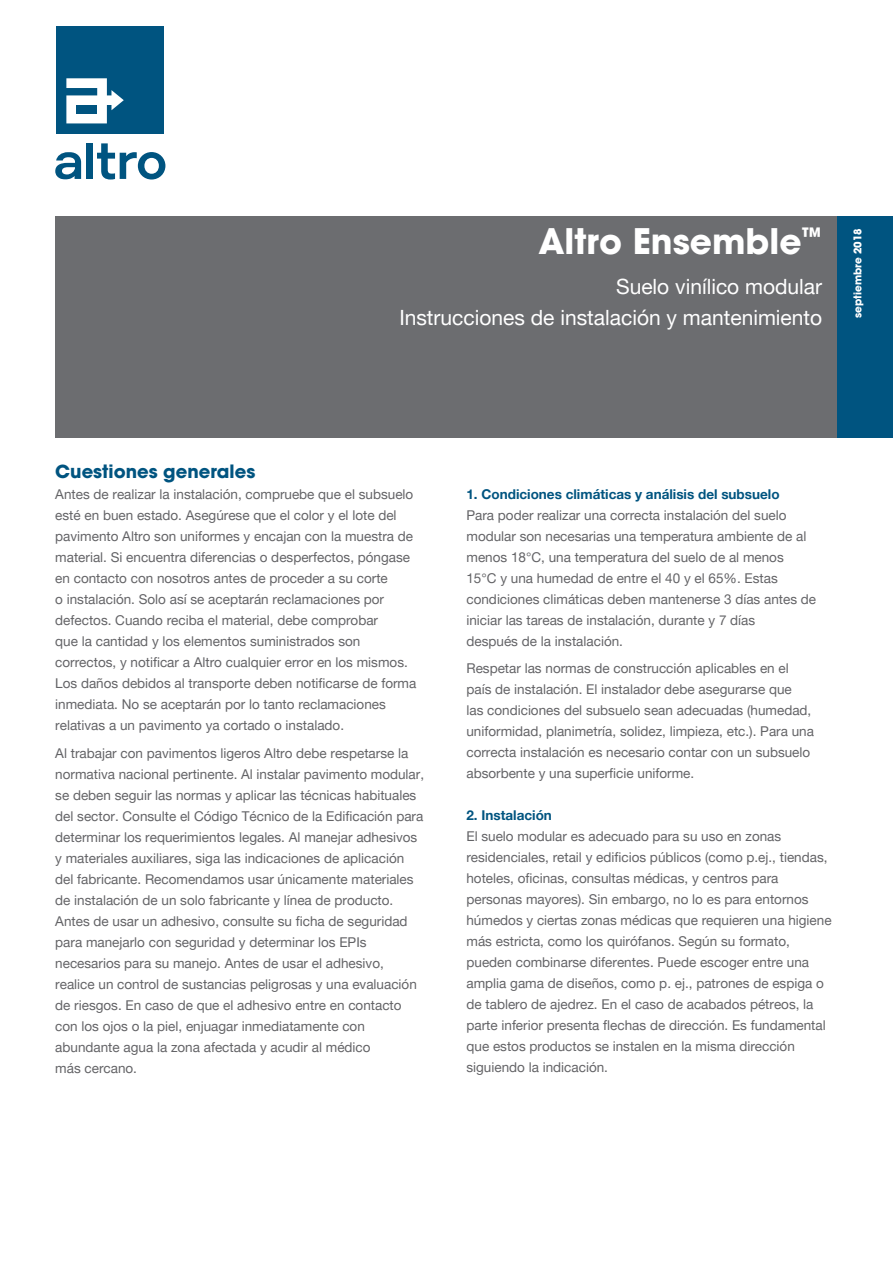
<style>
.page{position:relative;width:893px;height:1263px;background:#fff}
.page>*{position:absolute;margin:0;border:0;box-sizing:border-box;transform-origin:0 0}
.t1{font:700 34.5px "Avant Garde";color:#fff}
.t2{font:21px/31.2px "Helvetica Neue LT Pro";color:#fff;text-align:right}
.t3{font:700 18px "Avant Garde";color:#005480}
.t4{font:13.5px/21px "Helvetica Neue LT Pro";color:#636366}
.t5{font:700 13.5px "Helvetica Neue LT Pro";color:#005480}
.t6{font:700 10.5px "Avant Garde";color:#fff}
</style>
<div class="page">
<div style="left:55px;top:216px;width:782px;height:221px;background:#6c6d70"></div>
<div style="left:837px;top:216px;width:56px;height:221px;background:#005480"></div>
<div style="left:86px;top:143px;width:7px;height:36px;background:#005480"></div>
<svg style="left:55px;top:152px;width:26px;height:27px"></svg>
<svg style="left:97px;top:143px;width:68px;height:37px"></svg>
<div style="left:56px;top:26px;width:108px;height:108px;background:#005480"></div>
<svg style="left:66px;top:78px;width:58px;height:45px"></svg>
<div style="left:76px;top:105px;width:21px;height:9px;background:#005480"></div>
<h1 class="t1" style="left:538px;top:219px;width:285px">Altro Ensemble<sup>™</sup></h1>
<h2 class="t2" style="left:399px;top:270px;width:424px">Suelo vinílico modular<br>Instrucciones de instalación y mantenimiento</h2>
<p class="t6" style="left:851px;top:318px;width:92px;rotate:-90deg">septiembre 2018</p>
<h3 class="t3" style="left:55px;top:460px;width:202px">Cuestiones generales</h3>
<p class="t4" style="left:55px;top:484px;width:363px">Antes de realizar la instalación, compruebe que el subsuelo esté en buen estado. Asegúrese que el color y el lote del pavimento Altro son uniformes y encajan con la muestra de material. Si encuentra diferencias o desperfectos, póngase en contacto con nosotros antes de proceder a su corte<br>o instalación. Solo así se aceptarán reclamaciones por defectos. Cuando reciba el material, debe comprobar<br>que la cantidad y los elementos suministrados son correctos, y notificar a Altro cualquier error en los mismos.<br>Los daños debidos al transporte deben notificarse de forma inmediata. No se aceptarán por lo tanto reclamaciones relativas a un pavimento ya cortado o instalado.</p>
<p class="t4" style="left:55px;top:742px;width:370px">Al trabajar con pavimentos ligeros Altro debe respetarse la normativa nacional pertinente. Al instalar pavimento modular, se deben seguir las normas y aplicar las técnicas habituales del sector. Consulte el Código Técnico de la Edificación para determinar los requerimientos legales. Al manejar adhesivos y materiales auxiliares, siga las indicaciones de aplicación del fabricante. Recomendamos usar únicamente materiales de instalación de un solo fabricante y línea de producto.<br>Antes de usar un adhesivo, consulte su ficha de seguridad para manejarlo con seguridad y determinar los EPIs necesarios para su manejo. Antes de usar el adhesivo, realice un control de sustancias peligrosas y una evaluación de riesgos. En caso de que el adhesivo entre en contacto con los ojos o la piel, enjuagar inmediatamente con abundante agua la zona afectada y acudir al médico<br>más cercano.</p>
<p class="t5" style="left:466px;top:486px;width:315px">1. Condiciones climáticas y análisis del subsuelo</p>
<p class="t4" style="left:466px;top:504px;width:351px">Para poder realizar una correcta instalación del suelo modular son necesarias una temperatura ambiente de al menos 18°C, una temperatura del suelo de al menos 15°C y una humedad de entre el 40 y el 65%. Estas condiciones climáticas deben mantenerse 3 días antes de iniciar las tareas de instalación, durante y 7 días<br>después de la instalación.</p>
<p class="t4" style="left:466px;top:658px;width:349px">Respetar las normas de construcción aplicables en el país de instalación. El instalador debe asegurarse que<br>las condiciones del subsuelo sean adecuadas (humedad, uniformidad, planimetría, solidez, limpieza, etc.). Para una correcta instalación es necesario contar con un subsuelo absorbente y una superficie uniforme.</p>
<p class="t5" style="left:466px;top:807px;width:87px">2. Instalación</p>
<p class="t4" style="left:466px;top:826px;width:367px">El suelo modular es adecuado para su uso en zonas residenciales, retail y edificios públicos (como p.ej., tiendas, hoteles, oficinas, consultas médicas, y centros para personas mayores). Sin embargo, no lo es para entornos húmedos y ciertas zonas médicas que requieren una higiene más estricta, como los quirófanos. Según su formato, pueden combinarse diferentes. Puede escoger entre una amplia gama de diseños, como p. ej., patrones de espiga o de tablero de ajedrez. En el caso de acabados pétreos, la parte inferior presenta flechas de dirección. Es fundamental que estos productos se instalen en la misma dirección siguiendo la indicación.</p>
</div>
